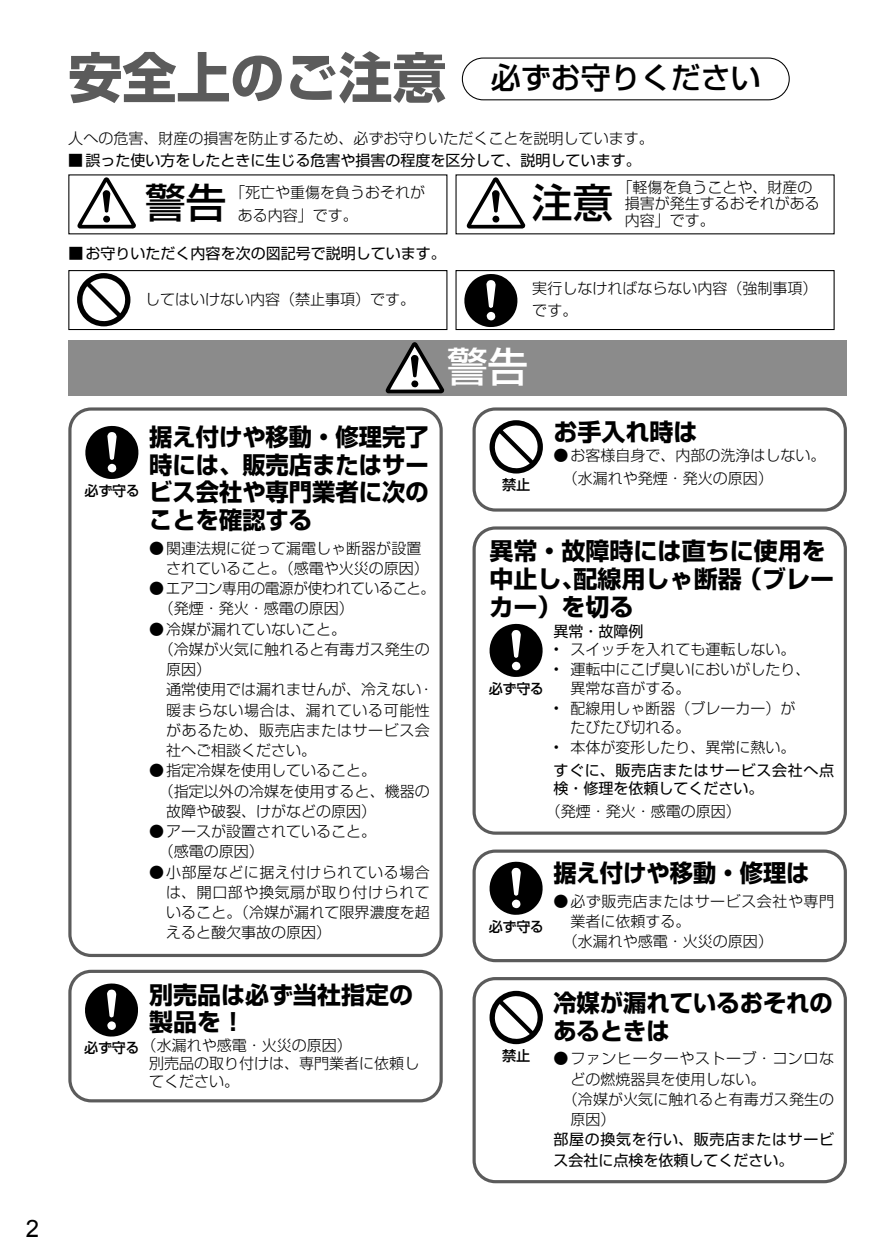
<style>
.page{position:relative;width:894px;height:1255px;background:#fff}
.page>*{position:absolute;margin:0;border:0;box-sizing:border-box;transform-origin:0 0}
.t1{font:40.5px "Shin Go Pro Medium 90 msp RKSJ H";color:#000}
.t2{font:40.5px "Shin Go Pro Medium 90 msp RKSJ H";color:#fff}
.t3{font:30px "Shin Go Pro Medium 90 msp RKSJ H";color:#000}
.t4{font:24px/27.8px "Shin Go Pro Bold 90 msp RKSJ H";color:#000}
.t5{font:24px "Arial";color:#000}
.t6{font:15px/20.2px "Shin Go Pro Light 90 msp RKSJ H";color:#000}
.t7{font:15px "Shin Go Pro Regular 90 msp RKSJ H";color:#000}
.t8{font:15px/20.2px "Shin Go Pro Regular 90 msp RKSJ H";letter-spacing:.045em;color:#000}
.t9{font:15px "Shin Go Pro Light 90 msp RKSJ H";letter-spacing:.04em;color:#000}
.t10{font:15px/20.2px "Shin Go Pro Light 90 msp RKSJ H";letter-spacing:-.02em;color:#000}
.t11{font:15px "Shin Go Pro Light 90 msp RKSJ H";letter-spacing:.035em;color:#000}
.t12{font:14.1px "Shin Go Pro Medium 90 msp RKSJ H";color:#000}
.t13{font:13.95px "Shin Go Pro Medium 90 msp RKSJ H";letter-spacing:-.01em;color:#000}
.s1{font-family:"Shin Go Pro Bold 90 msp RKSJ H";font-size:54px;color:#5b5b5b}
.s2{font-family:"Shin Go Pro Regular 90 msp RKSJ H"}
</style>
<div class="page">
<div style="left:462px;top:58px;width:327px;height:42px;border:1px solid #000;border-radius:21px"></div>
<svg style="left:77px;top:177px;width:59px;height:52px"></svg>
<svg style="left:466px;top:177px;width:59px;height:52px"></svg>
<div style="left:68px;top:270px;width:379px;height:60px;border:1px solid #000"></div>
<svg style="left:77px;top:273px;width:53px;height:53px"></svg>
<div style="left:455px;top:270px;width:379px;height:60px;border:1px solid #000"></div>
<svg style="left:464px;top:274px;width:53px;height:53px"></svg>
<div style="left:68px;top:340px;width:778px;height:56px;background:#8b8b8b"></div>
<svg style="left:385px;top:342px;width:59px;height:51px"></svg>
<div style="left:472px;top:849px;width:374px;height:113px;border:3px solid #5b5b5b;border-radius:21px"></div>
<svg style="left:489px;top:861px;width:53px;height:54px"></svg>
<div style="left:472px;top:977px;width:374px;height:206px;border:3px solid #5b5b5b;border-radius:21px"></div>
<svg style="left:489px;top:991px;width:54px;height:53px"></svg>
<div style="left:68px;top:407px;width:374px;height:550px;border:3px solid #5b5b5b;border-radius:21px"></div>
<svg style="left:85px;top:425px;width:53px;height:54px"></svg>
<div style="left:472px;top:526px;width:374px;height:309px;border:3px solid #5b5b5b;border-radius:21px"></div>
<svg style="left:489px;top:623px;width:53px;height:54px"></svg>
<div style="left:472px;top:407px;width:374px;height:105px;border:3px solid #5b5b5b;border-radius:21px"></div>
<svg style="left:489px;top:420px;width:54px;height:54px"></svg>
<div style="left:68px;top:970px;width:374px;height:132px;border:3px solid #5b5b5b;border-radius:21px"></div>
<svg style="left:85px;top:983px;width:53px;height:54px"></svg>
<h3 class="t5" style="left:26px;top:1215px;width:15px">2</h3>
<h2 class="t3" style="left:68px;top:66px;width:694px"><span class="s1">安全上のご注意</span> 必ずお守りください</h2>
<p class="t6" style="left:68px;top:130px;width:586px">人への危害、財産の損害を防止するため、必ずお守りいただくことを説明しています。</p>
<p class="t7" style="left:68px;top:155px;width:574px">■誤った使い方をしたときに生じる危害や損害の程度を区分して、説明しています。</p>
<h1 class="t1" style="left:145px;top:187px;width:82px">警告</h1>
<p class="t6" style="left:238px;top:183px;width:189px;line-height:22.5px;text-indent:-8px">「死亡や重傷を負うおそれがある内容」です。</p>
<p class="t7" style="left:69px;top:247px;width:379px">■お守りいただく内容を次の図記号で説明しています。</p>
<h1 class="t1" style="left:532px;top:187px;width:82px">注意</h1>
<p class="t6" style="left:624px;top:181px;width:196px;line-height:16.5px;text-indent:-8px">「軽傷を負うことや、財産の損害が発生するおそれがある内容」です。</p>
<p class="t6" style="left:145px;top:291px;width:271px">してはいけない内容（禁止事項）です。</p>
<p class="t6" style="left:532px;top:279px;width:286px;line-height:22.5px">実行しなければならない内容（強制事項）です。</p>
<h1 class="t2" style="left:447px;top:351px;width:82px">警告</h1>
<p class="t13" style="left:84px;top:485px;width:57px">必ず守る</p>
<h3 class="t4" style="left:149px;top:427px;width:281px;text-align:justify">据え付けや移動・修理完了時には、販売店またはサービス会社や専門業者に次のことを確認する</h3>
<p class="t6" style="left:166px;top:540px;width:264px;text-indent:-17px"><span class="s2">●</span>関連法規に従って漏電しゃ断器が設置されていること。（感電や火災の原因）</p>
<p class="t10" style="left:159px;top:580px;width:278px;text-indent:-10px"><span class="s2">●</span> エアコン専用の電源が使われていること。（発煙・発火・感電の原因）</p>
<p class="t6" style="left:149px;top:621px;width:199px"><span class="s2">●</span>冷媒が漏れていないこと。</p>
<p class="t6" style="left:159px;top:641px;width:273px">（冷媒が火気に触れると有毒ガス発生の</p>
<p class="t6" style="left:166px;top:661px;width:46px">原因）</p>
<p class="t6" style="left:166px;top:682px;width:269px">通常使用では漏れませんが、冷えない・</p>
<p class="t9" style="left:166px;top:704px;width:265px">暖まらない場合は、漏れている可能性</p>
<p class="t9" style="left:166px;top:725px;width:265px">があるため、販売店またはサービス会</p>
<p class="t6" style="left:166px;top:742px;width:151px">社へご相談ください。</p>
<p class="t6" style="left:149px;top:763px;width:229px"><span class="s2">●</span>指定冷媒を使用していること。</p>
<p class="t6" style="left:159px;top:783px;width:273px">（指定以外の冷媒を使用すると、機器の</p>
<p class="t6" style="left:166px;top:803px;width:211px">故障や破裂、けがなどの原因）</p>
<p class="t6" style="left:159px;top:823px;width:219px;text-indent:-10px"><span class="s2">●</span>アースが設置されていること。（感電の原因）</p>
<p class="t6" style="left:166px;top:864px;width:265px;text-align:justify;text-indent:-17px"><span class="s2">●</span>小部屋などに据え付けられている場合は、開口部や換気扇が取り付けられていること。（冷媒が漏れて限界濃度を超えると酸欠事故の原因）</p>
<p class="t13" style="left:84px;top:1043px;width:57px">必ず守る</p>
<h3 class="t4" style="left:149px;top:984px;width:266px">別売品は必ず当社指定の製品を！</h3>
<p class="t6" style="left:149px;top:1039px;width:272px;line-height:18px;text-indent:-8px">（水漏れや感電・火災の原因）<br>別売品の取り付けは、専門業者に依頼してください。</p>
<p class="t12" style="left:502px;top:480px;width:30px">禁止</p>
<h3 class="t4" style="left:553px;top:422px;width:145px">お手入れ時は</h3>
<p class="t6" style="left:563px;top:446px;width:264px;line-height:22.5px;text-indent:-10px"><span class="s2">●</span>お客様自身で、内部の洗浄はしない。（水漏れや発煙・発火の原因）</p>
<h3 class="t4" style="left:489px;top:540px;width:346px">異常・故障時には直ちに使用を中止し、配線用しゃ断器（ブレーカー）を切る</h3>
<p class="t7" style="left:553px;top:626px;width:91px">異常・故障例</p>
<p class="t6" style="left:553px;top:641px;width:244px">• スイッチを入れても運転しない。</p>
<p class="t6" style="left:570px;top:661px;width:241px;line-height:19.5px;text-indent:-17px">• 運転中にこげ臭いにおいがしたり、異常な音がする。</p>
<p class="t6" style="left:570px;top:700px;width:226px;line-height:19.5px;text-indent:-17px">• 配線用しゃ断器（ブレーカー）がたびたび切れる。</p>
<p class="t6" style="left:553px;top:739px;width:244px">• 本体が変形したり、異常に熱い。</p>
<p class="t8" style="left:553px;top:764px;width:282px;line-height:18px">すぐに、販売店またはサービス会社へ点検・修理を依頼してください。</p>
<p class="t6" style="left:546px;top:803px;width:196px">（発煙・発火・感電の原因）</p>
<p class="t13" style="left:488px;top:683px;width:57px">必ず守る</p>
<p class="t13" style="left:488px;top:921px;width:57px">必ず守る</p>
<h3 class="t4" style="left:553px;top:862px;width:258px">据え付けや移動・修理は</h3>
<p class="t11" style="left:553px;top:895px;width:282px"><span class="s2">●</span>必ず販売店またはサービス会社や専門</p>
<p class="t6" style="left:570px;top:913px;width:121px">業者に依頼する。</p>
<p class="t6" style="left:563px;top:933px;width:211px">（水漏れや感電・火災の原因）</p>
<p class="t12" style="left:502px;top:1050px;width:30px">禁止</p>
<h3 class="t4" style="left:553px;top:992px;width:281px">冷媒が漏れているおそれのあるときは</h3>
<p class="t9" style="left:553px;top:1053px;width:282px"><span class="s2">●</span>ファンヒーターやストーブ・コンロな</p>
<p class="t6" style="left:570px;top:1071px;width:196px">どの燃焼器具を使用しない。</p>
<p class="t6" style="left:563px;top:1091px;width:273px">（冷媒が火気に触れると有毒ガス発生の</p>
<p class="t6" style="left:570px;top:1111px;width:46px">原因）</p>
<p class="t8" style="left:553px;top:1131px;width:282px">部屋の換気を行い、販売店またはサービス会社に点検を依頼してください。</p>
</div>
